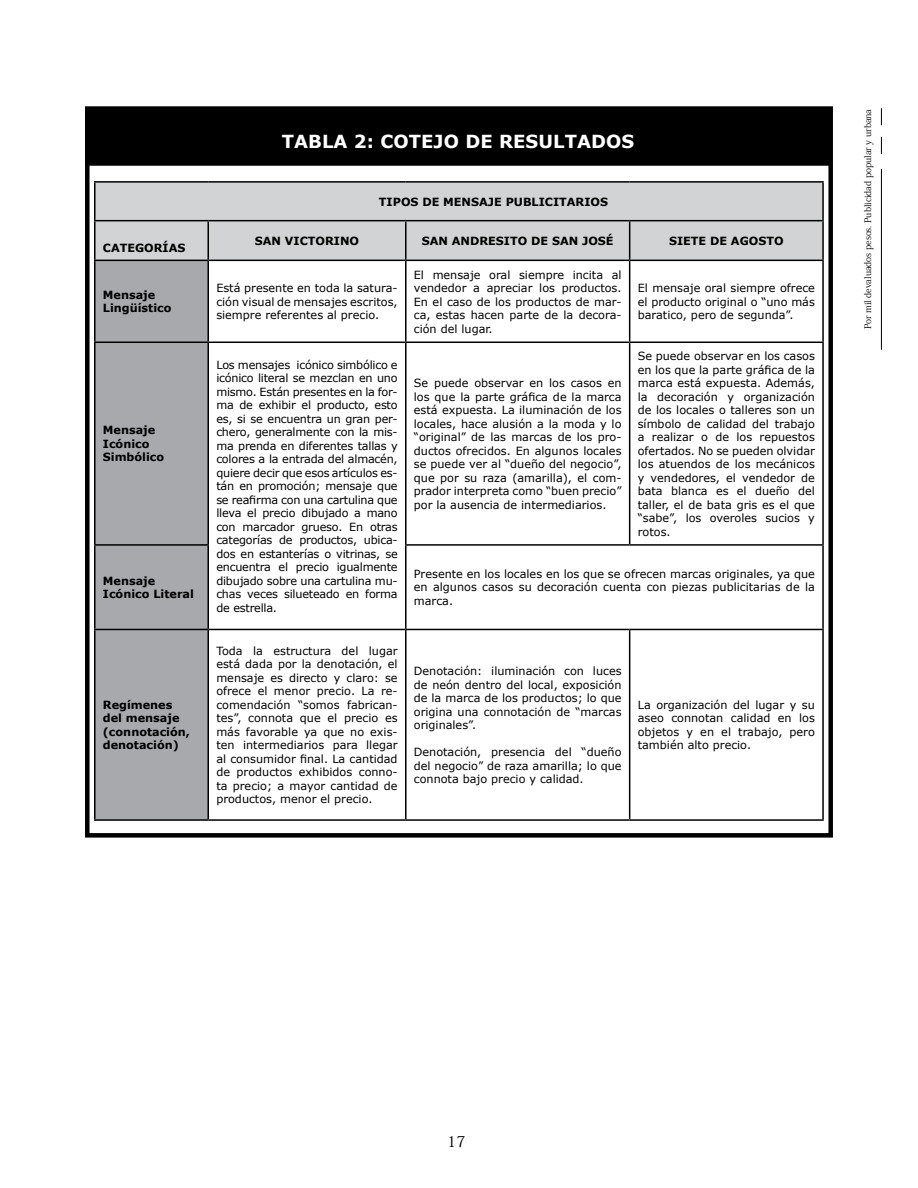
<style>
.page{position:relative;width:918px;height:1188px;background:#fff}
.page>*{position:absolute;margin:0;border:0;box-sizing:border-box;transform-origin:0 0}
.t1{font:700 18px "Verdana";letter-spacing:.005em;color:#fff}
.t2{font:15px "Koz Min Std";color:#000}
.t3{font:11.25px/13.5px "Verdana";color:#000;text-align:justify}
.t4{font:700 11.25px/13.5px "Verdana";color:#000}
.t5{font:9px "Koz Min Std";color:#000}
</style>
<div class="page">
<hr style="left:881px;top:169px;width:1px;height:181px;background:#000">
<svg style="left:881px;top:108px;width:1px;height:17px"></svg>
<svg style="left:881px;top:137px;width:1px;height:17px"></svg>
<div style="left:85px;top:106px;width:748px;height:732px;border:4px solid #000"></div>
<div style="left:87px;top:110px;width:743px;height:54px;background:#000"></div>
<div style="left:85px;top:109px;width:746px;height:57px;border:3px solid #000"></div>
<div style="left:96px;top:183px;width:726px;height:77px;background:#d1d3d4"></div>
<div style="left:96px;top:261px;width:111px;height:558px;background:#a7a9ac"></div>
<hr style="left:94px;top:181px;width:114px;height:2px;background:#000">
<hr style="left:94px;top:183px;width:2px;height:37px;background:#000">
<hr style="left:208px;top:181px;width:198px;height:2px;background:#000">
<hr style="left:406px;top:181px;width:224px;height:2px;background:#000">
<hr style="left:630px;top:181px;width:194px;height:2px;background:#000">
<hr style="left:822px;top:183px;width:2px;height:37px;background:#000">
<hr style="left:94px;top:220px;width:114px;height:1px;background:#000">
<hr style="left:94px;top:221px;width:2px;height:39px;background:#000">
<hr style="left:208px;top:220px;width:198px;height:1px;background:#000">
<hr style="left:207px;top:221px;width:2px;height:39px;background:#000">
<hr style="left:406px;top:220px;width:224px;height:1px;background:#000">
<hr style="left:405px;top:221px;width:2px;height:39px;background:#000">
<hr style="left:630px;top:220px;width:194px;height:1px;background:#000">
<hr style="left:629px;top:221px;width:1px;height:39px;background:#000">
<hr style="left:822px;top:221px;width:2px;height:39px;background:#000">
<hr style="left:94px;top:260px;width:114px;height:1px;background:#000">
<hr style="left:94px;top:261px;width:2px;height:81px;background:#000">
<hr style="left:208px;top:260px;width:198px;height:1px;background:#000">
<hr style="left:207px;top:261px;width:2px;height:81px;background:#000">
<hr style="left:406px;top:260px;width:224px;height:1px;background:#000">
<hr style="left:405px;top:261px;width:2px;height:81px;background:#000">
<hr style="left:630px;top:260px;width:194px;height:1px;background:#000">
<hr style="left:629px;top:261px;width:1px;height:81px;background:#000">
<hr style="left:822px;top:261px;width:2px;height:81px;background:#000">
<hr style="left:94px;top:342px;width:114px;height:1px;background:#000">
<hr style="left:94px;top:343px;width:2px;height:201px;background:#000">
<hr style="left:208px;top:342px;width:198px;height:1px;background:#000">
<hr style="left:207px;top:343px;width:2px;height:201px;background:#000">
<hr style="left:406px;top:342px;width:224px;height:1px;background:#000">
<hr style="left:405px;top:343px;width:2px;height:201px;background:#000">
<hr style="left:630px;top:342px;width:194px;height:1px;background:#000">
<hr style="left:629px;top:343px;width:1px;height:201px;background:#000">
<hr style="left:822px;top:343px;width:2px;height:201px;background:#000">
<hr style="left:94px;top:544px;width:115px;height:2px;background:#000">
<hr style="left:94px;top:546px;width:2px;height:83px;background:#000">
<hr style="left:207px;top:546px;width:2px;height:83px;background:#000">
<hr style="left:405px;top:544px;width:225px;height:2px;background:#000">
<hr style="left:405px;top:546px;width:2px;height:83px;background:#000">
<hr style="left:630px;top:544px;width:194px;height:2px;background:#000">
<hr style="left:822px;top:546px;width:2px;height:83px;background:#000">
<hr style="left:94px;top:629px;width:114px;height:1px;background:#000">
<hr style="left:94px;top:630px;width:2px;height:189px;background:#000">
<hr style="left:208px;top:629px;width:198px;height:1px;background:#000">
<hr style="left:207px;top:630px;width:2px;height:189px;background:#000">
<hr style="left:406px;top:629px;width:224px;height:1px;background:#000">
<hr style="left:405px;top:630px;width:2px;height:189px;background:#000">
<hr style="left:630px;top:629px;width:194px;height:1px;background:#000">
<hr style="left:629px;top:630px;width:1px;height:189px;background:#000">
<hr style="left:822px;top:630px;width:2px;height:189px;background:#000">
<hr style="left:94px;top:819px;width:114px;height:2px;background:#000">
<hr style="left:208px;top:819px;width:198px;height:2px;background:#000">
<hr style="left:406px;top:819px;width:224px;height:2px;background:#000">
<hr style="left:630px;top:819px;width:194px;height:2px;background:#000">
<h1 class="t1" style="left:282px;top:130px;width:354px">TABLA 2: COTEJO DE RESULTADOS</h1>
<p class="t4" style="left:379px;top:195px;width:231px">TIPOS DE MENSAJE PUBLICITARIOS</p>
<p class="t4" style="left:103px;top:241px;width:84px">CATEGORÍAS</p>
<p class="t4" style="left:255px;top:234px;width:106px">SAN VICTORINO</p>
<p class="t4" style="left:422px;top:234px;width:193px">SAN ANDRESITO DE SAN JOSÉ</p>
<p class="t4" style="left:669px;top:234px;width:116px">SIETE DE AGOSTO</p>
<p class="t4" style="left:103px;top:288px;width:70px">Mensaje<br>Lingüístico</p>
<p class="t3" style="left:216px;top:281px;width:183px">Está presente en toda la satura&shy;ción visual de mensajes escritos, siempre referentes al precio.</p>
<p class="t3" style="left:414px;top:268px;width:209px">El mensaje oral siempre incita al vendedor a apreciar los productos.<br>En el caso de los productos de mar&shy;ca, estas hacen parte de la decora&shy;ción del lugar.</p>
<p class="t3" style="left:638px;top:281px;width:179px">El mensaje oral siempre ofrece el producto original o “uno más baratico, pero de segunda”.</p>
<p class="t3" style="left:638px;top:349px;width:179px">Se puede observar en los casos en los que la parte gráfica de la marca está expuesta. Además, la decoración y organización de los locales o talleres son un símbolo de calidad del trabajo a realizar o de los repuestos ofertados. No se pueden olvidar los atuendos de los mecánicos y vendedores, el vendedor de bata blanca es el dueño del taller, el de bata gris es el que “sabe”, los overoles sucios y rotos.</p>
<p class="t3" style="left:216px;top:358px;width:183px">Los mensajes icónico simbólico e icónico literal se mezclan en uno mismo. Están presentes en la for&shy;ma de exhibir el producto, esto es, si se encuentra un gran per&shy;chero, generalmente con la mis&shy;ma prenda en diferentes tallas y colores a la entrada del almacén, quiere decir que esos artículos es&shy;tán en promoción; mensaje que se reafirma con una cartulina que lleva el precio dibujado a mano con marcador grueso. En otras categorías de productos, ubica&shy;dos en estanterías o vitrinas, se encuentra el precio igualmente dibujado sobre una cartulina mu&shy;chas veces silueteado en forma de estrella.</p>
<p class="t3" style="left:414px;top:376px;width:209px">Se puede observar en los casos en los que la parte gráfica de la marca está expuesta. La iluminación de los locales, hace alusión a la moda y lo “original” de las marcas de los pro&shy;ductos ofrecidos. En algunos locales se puede ver al “dueño del negocio”, que por su raza (amarilla), el com&shy;prador interpreta como “buen precio” por la ausencia de intermediarios.</p>
<p class="t4" style="left:103px;top:424px;width:63px">Mensaje<br>Icónico<br>Simbólico</p>
<p class="t4" style="left:103px;top:574px;width:93px">Mensaje<br>Icónico Literal</p>
<p class="t3" style="left:414px;top:567px;width:403px">Presente en los locales en los que se ofrecen marcas originales, ya que en algunos casos su decoración cuenta con piezas publicitarias de la marca.</p>
<p class="t4" style="left:103px;top:698px;width:89px">Regímenes del mensaje (connotación, denotación)</p>
<p class="t3" style="left:216px;top:644px;width:183px">Toda la estructura del lugar está dada por la denotación, el mensaje es directo y claro: se ofrece el menor precio. La re&shy;comendación “somos fabrican&shy;tes”, connota que el precio es más favorable ya que no exis&shy;ten intermediarios para llegar al consumidor final. La cantidad de productos exhibidos conno&shy;ta precio; a mayor cantidad de productos, menor el precio.</p>
<p class="t3" style="left:414px;top:664px;width:209px">Denotación: iluminación con luces de neón dentro del local, exposición de la marca de los productos; lo que origina una connotación de “marcas originales”.</p>
<p class="t3" style="left:414px;top:745px;width:209px">Denotación, presencia del “dueño del negocio” de raza amarilla; lo que connota bajo precio y calidad.</p>
<p class="t3" style="left:638px;top:698px;width:179px">La organización del lugar y su aseo connotan calidad en los objetos y en el trabajo, pero también alto precio.</p>
<p class="t5" style="left:862px;top:329px;width:222px;rotate:-90deg">Por mil devaluados pesos. Publicidad popular y urbana</p>
<h2 class="t2" style="left:447px;top:1132px;width:20px">17</h2>
</div>
